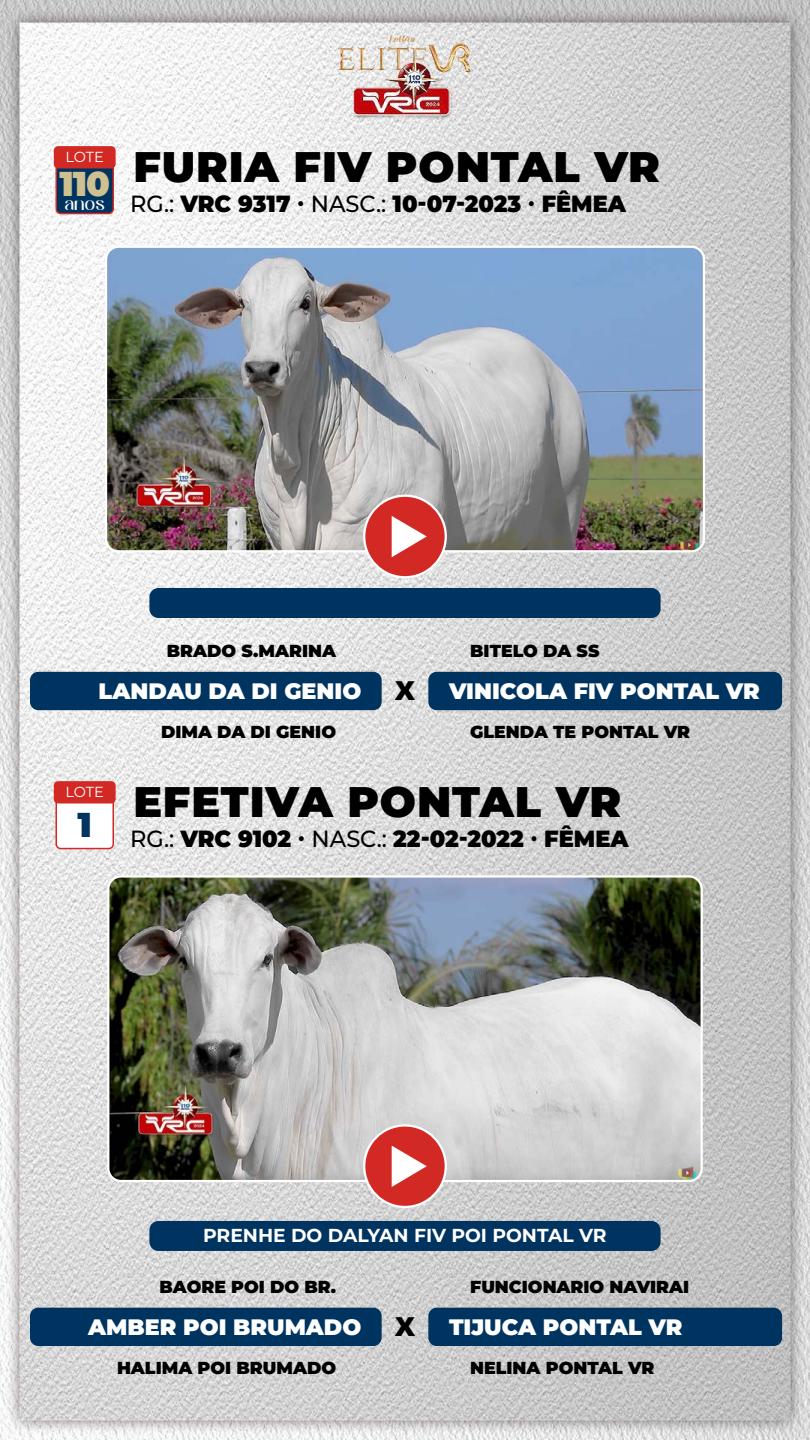
<style>
.page{position:relative;width:810px;height:1440px;background:#fff}
.page>*{position:absolute;margin:0;border:0;box-sizing:border-box;transform-origin:0 0}
.t1{font:900 42.75px "Montserrat";letter-spacing:.02em;color:#000}
.t2{font:900 34.5px "Montserrat";color:#cec091}
.t3{font:900 34.5px "Montserrat";color:#003460}
.t4{font:900 26.17px "Arial";color:#000}
.t5{font:900 23.4px "Montserrat";color:#000;scale:.96 1}
.t6{font:900 22.35px "Montserrat";color:#fff}
.t7{font:19.5px "Magenda";color:#fff}
.t8{font:700 18.75px "Montserrat";color:#fff}
.t9{font:900 17.4px "Montserrat";color:#000}
.t10{font:14.55px "Montserrat";letter-spacing:-.01em;color:#fff}
.s1{font-weight:500}
.s2{font-weight:600}
</style>
<div class="page">
<img style="left:0;top:0;width:810px;height:1440px">
<img style="left:106px;top:247px;width:598px;height:304px">
<div style="left:105px;top:246px;width:600px;height:306px;border:2px solid #fff;border-radius:13px"></div>
<div style="left:364px;top:496px;width:82px;height:81px;background:#d22924;border-radius:50%"></div>
<div style="left:363px;top:495px;width:84px;height:83px;border:2px solid #fff;border-radius:50%"></div>
<svg style="left:391px;top:516px;width:36px;height:41px"></svg>
<img style="left:108px;top:876px;width:594px;height:305px">
<div style="left:107px;top:875px;width:596px;height:307px;border:2px solid #fff;border-radius:13px"></div>
<div style="left:364px;top:1125px;width:82px;height:82px;background:#d22924;border-radius:50%"></div>
<div style="left:363px;top:1124px;width:84px;height:84px;border:2px solid #fff;border-radius:50%"></div>
<svg style="left:391px;top:1145px;width:36px;height:42px"></svg>
<div style="left:30px;top:1308px;width:352px;height:38px;background:#003460;border-radius:8px"></div>
<div style="left:428px;top:1308px;width:354px;height:38px;background:#003460;border-radius:8px"></div>
<div style="left:56px;top:792px;width:57px;height:57px;background:#fff;border-radius:4px"></div>
<div style="left:56px;top:791px;width:58px;height:58px;border:2px solid #d22924;border-radius:4px"></div>
<div style="left:54px;top:781px;width:62px;height:22px;background:#d22924;border-radius:4px"></div>
<div style="left:149px;top:1221px;width:512px;height:30px;background:#003460;border-radius:9px"></div>
<div style="left:56px;top:157px;width:57px;height:57px;background:#003460;border-radius:4px"></div>
<div style="left:56px;top:156px;width:58px;height:58px;border:2px solid #d22924;border-radius:4px"></div>
<div style="left:54px;top:146px;width:62px;height:22px;background:#d22924;border-radius:4px"></div>
<div style="left:30px;top:672px;width:352px;height:38px;background:#003460;border-radius:8px"></div>
<div style="left:428px;top:672px;width:354px;height:38px;background:#003460;border-radius:8px"></div>
<div style="left:149px;top:588px;width:512px;height:30px;background:#003460;border-radius:9px"></div>
<p class="t10" style="left:65px;top:147px;width:40px">LOTE</p>
<h2 class="t2" style="left:59px;top:158px;width:52px">110</h2>
<p class="t7" style="left:64px;top:195px;width:42px">anos</p>
<h1 class="t1" style="left:133px;top:134px;width:528px">FURIA FIV PONTAL VR</h1>
<h3 class="t5" style="left:130px;top:186px;width:518px"><span class="s1">RG.:</span> VRC 9317 <span class="s2">•</span> <span class="s1">NASC.:</span> 10-07-2023 <span class="s2">•</span> FÊMEA</h3>
<p class="t9" style="left:167px;top:637px;width:171px">BRADO S.MARINA</p>
<p class="t9" style="left:470px;top:637px;width:131px">BITELO DA SS</p>
<p class="t6" style="left:99px;top:674px;width:264px">LANDAU DA DI GENIO</p>
<h3 class="t4" style="left:395px;top:671px;width:22px">X</h3>
<p class="t6" style="left:449px;top:674px;width:312px">VINICOLA FIV PONTAL VR</p>
<p class="t9" style="left:161px;top:719px;width:177px">DIMA DA DI GENIO</p>
<p class="t9" style="left:470px;top:719px;width:221px">GLENDA TE PONTAL VR</p>
<p class="t10" style="left:65px;top:782px;width:40px">LOTE</p>
<h2 class="t3" style="left:78px;top:799px;width:16px">1</h2>
<h1 class="t1" style="left:133px;top:769px;width:490px">EFETIVA PONTAL VR</h1>
<h3 class="t5" style="left:130px;top:822px;width:521px"><span class="s1">RG.:</span> VRC 9102 <span class="s2">•</span> <span class="s1">NASC.:</span> 22-02-2022 <span class="s2">•</span> FÊMEA</h3>
<p class="t8" style="left:203px;top:1222px;width:405px">PRENHE DO DALYAN FIV POI PONTAL VR</p>
<p class="t9" style="left:159px;top:1273px;width:178px">BAORE POI DO BR.</p>
<p class="t9" style="left:470px;top:1273px;width:221px">FUNCIONARIO NAVIRAI</p>
<p class="t6" style="left:88px;top:1310px;width:275px">AMBER POI BRUMADO</p>
<h3 class="t4" style="left:395px;top:1307px;width:22px">X</h3>
<p class="t6" style="left:449px;top:1310px;width:235px">TIJUCA PONTAL VR</p>
<p class="t9" style="left:117px;top:1355px;width:221px">HALIMA POI BRUMADO</p>
<p class="t9" style="left:470px;top:1355px;width:186px">NELINA PONTAL VR</p>
</div>
